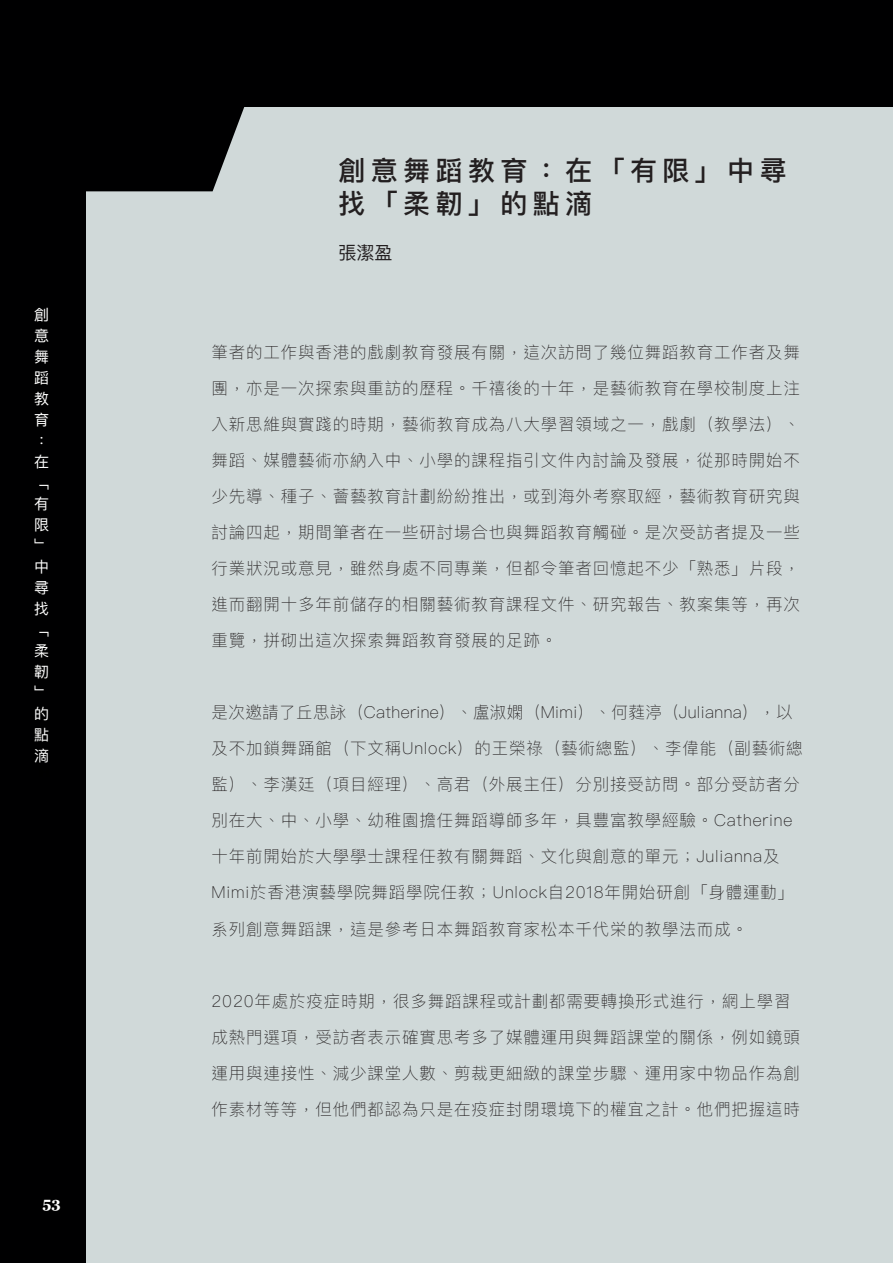
<style>
.page{position:relative;width:893px;height:1263px;background:#fff}
.page>*{position:absolute;margin:0;border:0;box-sizing:border-box;transform-origin:0 0}
.t1{font:500 27px/32.4px "Ping Fang HK";letter-spacing:.2em;color:#231f20}
.t2{font:18px "Ping Fang HK";color:#231f20}
.t3{font:100 16.5px/36px "Ping Fang HK";letter-spacing:.05em;color:#231f20}
.t4{font:15px/21px "Ping Fang HK";color:#fff;text-align:justify}
.t5{font:700 15px "Georgia";color:#fff}
</style>
<div class="page">
<div style="left:0;top:85px;width:893px;height:1178px;background:#d0d9d9"></div>
<div style="left:0;top:0;width:893px;height:106px;background:#000001"></div>
<div style="left:0;top:0;width:85px;height:1263px;background:#000001"></div>
<svg style="left:85px;top:106px;width:159px;height:85px;background:#121314"></svg>
<p class="t4" style="left:34px;top:304px;width:17px">創意舞蹈教育：在﹁有限﹂中尋找﹁柔韌﹂的點滴</p>
<p class="t5" style="left:43px;top:1192px;width:20px">53</p>
<h1 class="t1" style="left:338px;top:154px;width:450px">創意舞蹈教育：在「有限」中尋找「柔韌」的點滴</h1>
<p class="t2" style="left:338px;top:242px;width:56px">張潔盈</p>
<p class="t3" style="left:212px;top:334px;width:590px;text-align:justify">筆者的工作與香港的戲劇教育發展有關，這次訪問了幾位舞蹈教育工作者及舞團，亦是一次探索與重訪的歷程。千禧後的十年，是藝術教育在學校制度上注入新思維與實踐的時期，藝術教育成為八大學習領域之一，戲劇（教學法）、舞蹈、媒體藝術亦納入中、小學的課程指引文件內討論及發展，從那時開始不少先導、種子、薈藝教育計劃紛紛推出，或到海外考察取經，藝術教育研究與討論四起，期間筆者在一些研討場合也與舞蹈教育觸碰。是次受訪者提及一些行業狀況或意見，雖然身處不同專業，但都令筆者回憶起不少「熟悉」片段，進而翻開十多年前儲存的相關藝術教育課程文件、研究報告、教案集等，再次重覽，拼砌出這次探索舞蹈教育發展的足跡。</p>
<p class="t3" style="left:212px;top:694px;width:593px">是次邀請了丘思詠（Catherine）、盧淑嫻（Mimi）、何蕤渟（Julianna），以及不加鎖舞踊館（下文稱Unlock）的王榮祿（藝術總監）、李偉能（副藝術總監）、李漢廷（項目經理）、高君（外展主任）分別接受訪問。部分受訪者分別在大、中、小學、幼稚園擔任舞蹈導師多年，具豐富教學經驗。Catherine十年前開始於大學學士課程任教有關舞蹈、文化與創意的單元；Julianna及Mimi於香港演藝學院舞蹈學院任教；Unlock自2018年開始研創「身體運動」系列創意舞蹈課，這是參考日本舞蹈教育家松本千代栄的教學法而成。</p>
<p class="t3" style="left:212px;top:982px;width:590px">2020年處於疫症時期，很多舞蹈課程或計劃都需要轉換形式進行，網上學習成熱門選項，受訪者表示確實思考多了媒體運用與舞蹈課堂的關係，例如鏡頭運用與連接性、減少課堂人數、剪裁更細緻的課堂步驟、運用家中物品作為創作素材等等，但他們都認為只是在疫症封閉環境下的權宜之計。他們把握這時</p>
</div>
